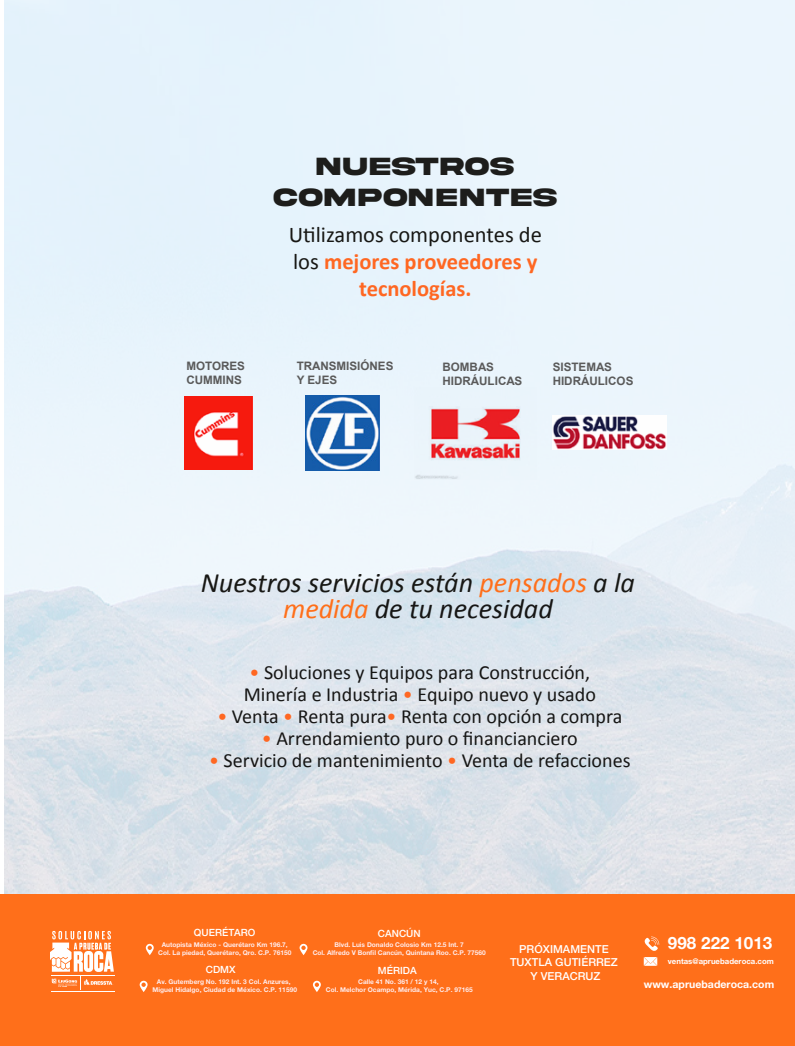
<style>
.page{position:relative;width:795px;height:1046px;background:#fff}
.page>*{position:absolute;margin:0;border:0;box-sizing:border-box;transform-origin:0 0}
.t1{font:italic 28.12px/25.8px "Calibri";color:#171714;text-align:center}
.t2{font:700 26.38px/31.6px "Akira Expanded Super";letter-spacing:.055em;color:#1d1d1b;text-align:center}
.t3{font:700 22.5px/27px "Calibri";color:#ff6722;text-align:center}
.t4{font:20.12px/22.1px "Calibri";color:#161615}
.t5{font:700 17px "Helvetica Neue LT Pro";letter-spacing:.005em;color:#fff}
.t6{font:700 11.62px/14px "Arial";color:#5a5a5a}
.t7{font:500 11px/13.2px "Helvetica Neue LT Pro";letter-spacing:.005em;color:#fff;text-align:center}
.t8{font:700 10.5px "Helvetica Neue LT Pro";letter-spacing:.005em;color:#fff}
.t9{font:500 10px "Helvetica Neue LT Pro";letter-spacing:.005em;color:#fff}
.t10{font:700 7.75px "Helvetica Neue LT Pro";letter-spacing:.005em;color:#fff}
.t11{font:700 6.62px/7.9px "Helvetica Neue LT Pro";letter-spacing:.005em;color:#ffedee;text-align:center}
.s1{font-weight:400;color:#171714}
.s2{color:#ff6f1a}
.s3{color:#161615}
.s4{color:#ff6722}
</style>
<div class="page">
<img style="left:5px;top:0;width:790px;height:894px">
<div style="left:0;top:894px;width:795px;height:151px;background:#ff6f1a"></div>
<svg style="left:146px;top:943px;width:8px;height:12px"></svg>
<svg style="left:299px;top:943px;width:9px;height:12px"></svg>
<svg style="left:140px;top:980px;width:8px;height:11px"></svg>
<svg style="left:313px;top:980px;width:8px;height:11px"></svg>
<hr style="left:51px;top:990px;width:63px;height:1px;background:#fff">
<svg style="left:50px;top:930px;width:64px;height:59px"></svg>
<svg style="left:645px;top:936px;width:14px;height:14px"></svg>
<svg style="left:644px;top:957px;width:13px;height:8px"></svg>
<img style="left:184px;top:396px;width:69px;height:73px">
<img style="left:305px;top:395px;width:75px;height:75px">
<img style="left:553px;top:415px;width:113px;height:34px">
<img style="left:414px;top:387px;width:122px;height:92px">
<h2 class="t2" style="left:274px;top:151px;width:285px">NUESTROS<br>COMPONENTES</h2>
<h3 class="t3" style="left:289px;top:220px;width:255px"><span class="s1">Utilizamos componentes de los</span> mejores proveedores y tecnologías.</h3>
<h3 class="t6" style="left:186px;top:359px;width:60px">MOTORES<br>CUMMINS</h3>
<h3 class="t6" style="left:297px;top:359px;width:98px">TRANSMISIÓNES<br>Y EJES</h3>
<h3 class="t6" style="left:442px;top:360px;width:81px">BOMBAS<br>HIDRÁULICAS</h3>
<h3 class="t6" style="left:553px;top:360px;width:82px">SISTEMAS<br>HIDRÁULICOS</h3>
<h1 class="t1" style="left:201px;top:568px;width:436px">Nuestros servicios están <span class="s2">pensados</span> a la <span class="s2">medida</span> <span class="s3">de tu necesidad</span></h1>
<h3 class="t4" style="left:244px;top:660px;width:354px"><span class="s4">•</span> Soluciones y Equipos para Construcción,<br>Minería e Industria <span class="s4">•</span> Equipo nuevo y usado</h3>
<h3 class="t4" style="left:217px;top:704px;width:406px"><span class="s4">•</span> Venta <span class="s4">•</span> Renta pura<span class="s4">•</span> Renta con opción a compra</h3>
<h3 class="t4" style="left:262px;top:726px;width:317px"><span class="s4">•</span> Arrendamiento puro o financianciero</h3>
<h3 class="t4" style="left:209px;top:748px;width:423px"><span class="s4">•</span> Servicio de mantenimiento <span class="s4">•</span> Venta de refacciones</h3>
<h3 class="t9" style="left:194px;top:926px;width:63px">QUERÉTARO</h3>
<p class="t11" style="left:158px;top:940px;width:135px">Autopista México - Querétaro Km 196.7,<br>Col. La piedad, Querétaro, Qro. C.P. 76150</p>
<p class="t11" style="left:313px;top:940px;width:175px">Blvd. Luis Donaldo Colosio Km 12.5 Int. 7<br>Col. Alfredo V Bonfil Cancún, Quintana Roo. C.P. 77560</p>
<h3 class="t9" style="left:378px;top:927px;width:44px">CANCÚN</h3>
<h3 class="t9" style="left:378px;top:963px;width:40px">MÉRIDA</h3>
<h3 class="t9" style="left:206px;top:963px;width:31px">CDMX</h3>
<p class="t11" style="left:152px;top:977px;width:146px">Av. Gutemberg No. 192 Int. 3 Col. Anzures,<br>Miguel Hidalgo, Ciudad de México. C.P. 11590</p>
<p class="t11" style="left:326px;top:977px;width:148px">Calle 41 No. 361 / 12 y 14,<br>Col. Melchor Ocampo, Mérida, Yuc, C.P. 97165</p>
<h3 class="t7" style="left:510px;top:942px;width:109px">PRÓXIMAMENTE<br>TUXTLA GUTIÉRREZ<br>Y VERACRUZ</h3>
<h3 class="t5" style="left:668px;top:932px;width:106px">998 222 1013</h3>
<p class="t10" style="left:668px;top:956px;width:108px">ventas@apruebaderoca.com</p>
<h3 class="t8" style="left:644px;top:977px;width:132px">www.apruebaderoca.com</h3>
</div>
